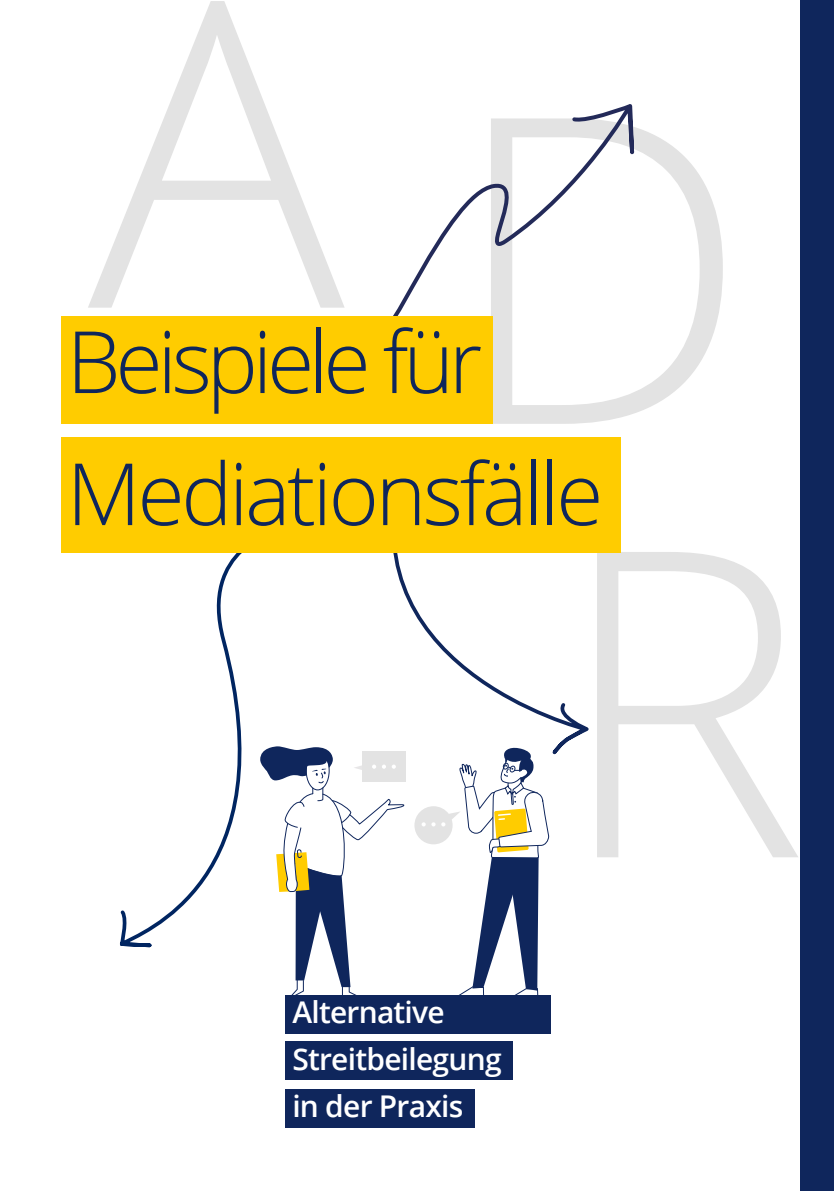
<style>
.page{position:relative;width:834px;height:1191px;background:#fff}
.page>*{position:absolute;margin:0;border:0;box-sizing:border-box;transform-origin:0 0}
.t1{font:300 427.6px/433.2px "Open Sans";color:#e3e3e3}
.t2{font:300 86px/132px "Open Sans";letter-spacing:-.04em;color:#0f265c}
.t3{font:600 30px/47px "Open Sans";letter-spacing:-.025em;color:#fff}
</style>
<div class="page">
<div style="left:799px;top:0;width:34px;height:1191px;background:#0f265c"></div>
<svg style="left:393px;top:104px;width:242px;height:262px"></svg>
<svg style="left:120px;top:553px;width:122px;height:395px"></svg>
<svg style="left:393px;top:553px;width:196px;height:202px"></svg>
<div style="left:61px;top:316px;width:431px;height:108px;background:#fc0"></div>
<div style="left:61px;top:437px;width:559px;height:116px;background:#fc0"></div>
<div style="left:285px;top:995px;width:265px;height:38px;background:#0f265c"></div>
<div style="left:285px;top:1041px;width:228px;height:38px;background:#0f265c"></div>
<div style="left:285px;top:1089px;width:190px;height:38px;background:#0f265c"></div>
<svg style="left:260px;top:746px;width:146px;height:249px"></svg>
<svg style="left:414px;top:745px;width:135px;height:250px"></svg>
<h1 class="t1" style="left:88px;top:-76px;width:258px">A</h1>
<h1 class="t1" style="left:447px;top:41px;width:362px">D<br>R</h1>
<h2 class="t2" style="left:67px;top:293px;width:538px">Beispiele für<br>Mediationsfälle</h2>
<p class="t3" style="left:292px;top:988px;width:211px">Alternative<br>Streitbeilegung in der Praxis</p>
</div>
